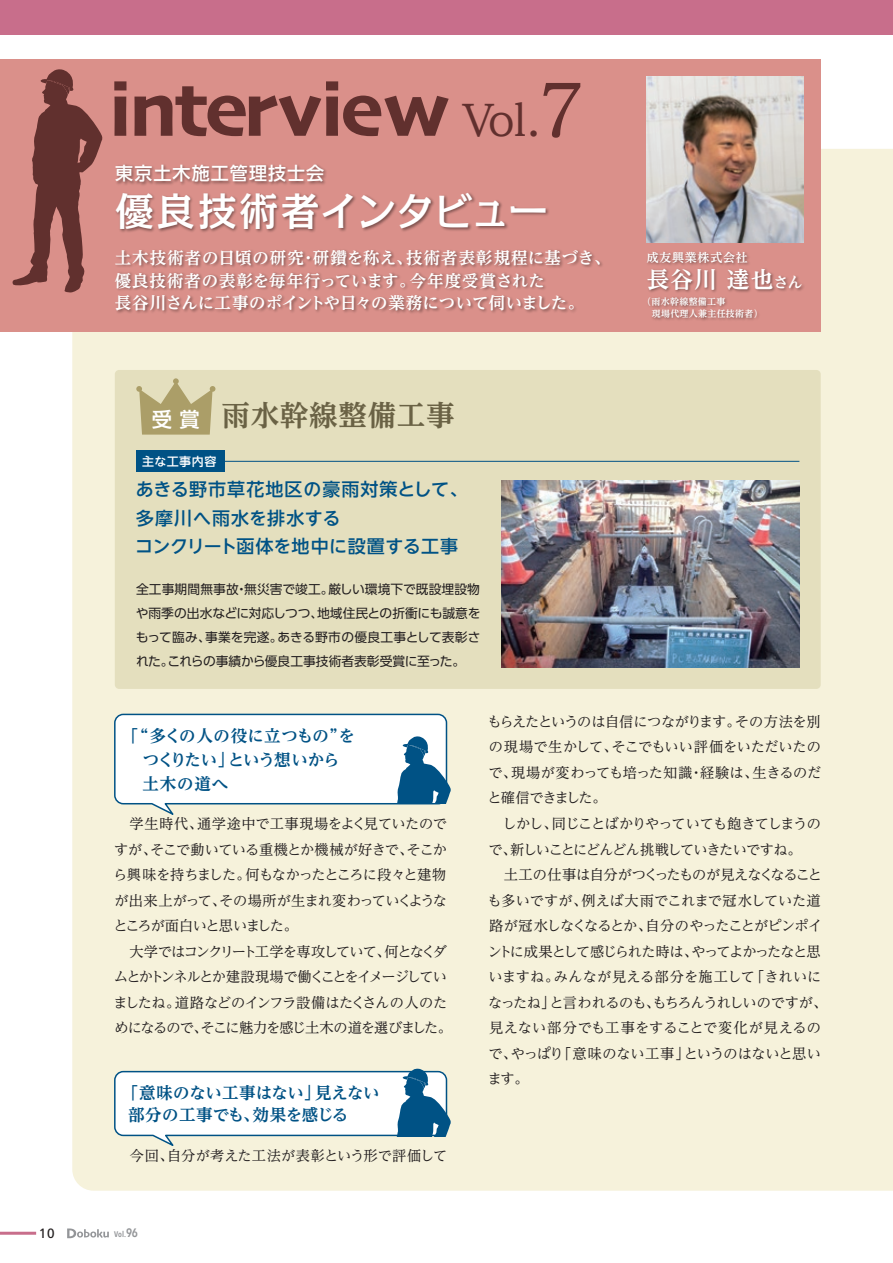
<style>
.page{position:relative;width:893px;height:1263px;background:#fff}
.page>*{position:absolute;margin:0;border:0;box-sizing:border-box;transform-origin:0 0}
.t1{font:78.6px "Skia";letter-spacing:-.04em;color:#61302e}
.t2{font:500 39px "Kakumin Pro";color:#fff}
.t3{font:700 28.5px "UD Reimin Pro";letter-spacing:.025em;color:#6a6245}
.t4{font:700 22.5px "UD Reimin Pro";color:#fff}
.t5{font:500 18px/28.5px "UD Shin Go NT Pro";letter-spacing:.03em;color:#005285}
.t6{font:500 18px "UD Shin Go NT Pro";letter-spacing:.06em;color:#fff}
.t7{font:700 16.5px/22.5px "UD Reimin Pro";letter-spacing:.015em;color:#fff}
.t8{font:700 16.5px/24px "UD Reimin Pro";letter-spacing:-.015em;color:#005285}
.t9{font:14.25px/25.5px "UD Reimin Pro";letter-spacing:-.045em;color:#231f20}
.t10{font:14.25px "UD Reimin Pro";color:#231f20}
.t11{font:13.5px "Frutiger";color:#231f20}
.t12{font:12.75px/24px "UD Shin Go Pro";color:#231f20;text-align:justify}
.t13{font:700 12px "UD Reimin Pro";letter-spacing:.06em;color:#fff}
.t14{font:500 12px "UD Shin Go NT Pro";letter-spacing:.05em;color:#fff}
.t15{font:700 9px/12px "UD Reimin Pro";letter-spacing:.03em;color:#fff}
.t16{font:600 8.1px "Avenir Next Condensed";color:#939598}
.s1{font-family:"UD Reimin Pro";font-weight:500;font-size:42.15px}
.s2{font-family:"UD Reimin Pro";font-weight:500;font-size:70.35px}
.s3{font-family:"UD Shin Go NT Pro";font-weight:500;font-size:20.25px;color:#fff}
.s4{font-size:15px}
.s5{font-size:12.15px}
</style>
<div class="page">
<div style="left:0;top:0;width:893px;height:34px;background:#c86e8b"></div>
<div style="left:72px;top:149px;width:821px;height:1042px;background:#f6f2db"></div>
<div style="left:0;top:60px;width:821px;height:272px;background:#da908a"></div>
<div style="left:115px;top:370px;width:706px;height:319px;background:#e4dfbe;border-radius:4px"></div>
<img style="left:502px;top:480px;width:297px;height:188px">
<svg style="left:67px;top:1228px;width:42px;height:10px"></svg>
<hr style="left:0;top:1232px;width:36px;height:3px;background:#c86e8b">
<svg style="left:113px;top:713px;width:338px;height:105px"></svg>
<img style="left:116px;top:164px;width:210px;height:21px">
<img style="left:116px;top:193px;width:433px;height:39px">
<img style="left:112px;top:250px;width:498px;height:94px">
<div style="left:136px;top:451px;width:88px;height:21px;background:#005285"></div>
<img style="left:646px;top:77px;width:158px;height:166px">
<svg style="left:113px;top:1069px;width:338px;height:80px"></svg>
<hr style="left:223px;top:461px;width:576px;height:1px;background:#005285">
<img style="left:647px;top:252px;width:157px;height:69px">
<svg style="left:136px;top:378px;width:79px;height:57px"></svg>
<svg style="left:12px;top:69px;width:91px;height:223px"></svg>
<h1 class="t1" style="left:109px;top:63px;width:476px">interview <span class="s1">Vol.</span><span class="s2">7</span></h1>
<p class="t6" style="left:115px;top:158px;width:210px">東京土木施工管理技士会</p>
<h2 class="t2" style="left:115px;top:180px;width:434px">優良技術者インタビュー</h2>
<p class="t7" style="left:115px;top:246px;width:497px">土木技術者の日頃の研究・研鑽を称え、技術者表彰規程に基づき、優良技術者の表彰を毎年行っています。今年度受賞された<br>長谷川さんに工事のポイントや日々の業務について伺いました。</p>
<h3 class="t3" style="left:152px;top:392px;width:304px"><span class="s3">受賞</span> 雨水幹線整備工事</h3>
<p class="t14" style="left:142px;top:451px;width:76px">主な工事内容</p>
<p class="t5" style="left:135px;top:475px;width:334px">あきる野市草花地区の豪雨対策として、多摩川へ雨水を排水する<br>コンクリート函体を地中に設置する工事</p>
<p class="t12" style="left:136px;top:577px;width:346px">全工事期間無事故・無災害で竣工。厳しい環境下で既設埋設物や雨季の出水などに対応しつつ、地域住民との折衝にも誠意をもって臨み、事業を完遂。あきる野市の優良工事として表彰された。これらの事績から優良工事技術者表彰受賞に至った。</p>
<p class="t13" style="left:647px;top:248px;width:103px">成友興業株式会社</p>
<h3 class="t4" style="left:647px;top:261px;width:158px">長谷川 達也<span class="s4">さん</span></h3>
<p class="t15" style="left:652px;top:295px;width:112px;text-indent:-9px">（雨水幹線整備工事<br>現場代理人兼主任技術者）</p>
<p class="t8" style="left:142px;top:724px;width:214px;text-indent:-20px">「“多くの人の役に立つもの”をつくりたい」という想いから土木の道へ</p>
<p class="t9" style="left:113px;top:810px;width:340px">　学生時代、通学途中で工事現場をよく見ていたのですが、そこで動いている重機とか機械が好きで、そこから興味を持ちました。何もなかったところに段々と建物が出来上がって、その場所が生まれ変わっていくようなところが面白いと思いました。<br>　大学ではコンクリート工学を専攻していて、何となくダムとかトンネルとか建設現場で働くことをイメージしていましたね。道路などのインフラ設備はたくさんの人のためになるので、そこに魅力を感じ土木の道を選びました。</p>
<p class="t8" style="left:128px;top:1081px;width:253px;line-height:22.5px;text-indent:-6px">「意味のない工事はない」見えない部分の工事でも、効果を感じる</p>
<p class="t10" style="left:115px;top:1144px;width:334px">　今回、自分が考えた工法が表彰という形で評価して</p>
<p class="t11" style="left:39px;top:1225px;width:17px">10</p>
<p class="t16" style="left:114px;top:1227px;width:25px">Vol.<span class="s5">96</span></p>
<p class="t9" style="left:487px;top:708px;width:341px">もらえたというのは自信につながります。その方法を別の現場で生かして、そこでもいい評価をいただいたので、現場が変わっても培った知識・経験は、生きるのだと確信できました。<br>　しかし、同じことばかりやっていても飽きてしまうので、新しいことにどんどん挑戦していきたいですね。<br>　土工の仕事は自分がつくったものが見えなくなることも多いですが、例えば大雨でこれまで冠水していた道路が冠水しなくなるとか、自分のやったことがピンポイントに成果として感じられた時は、やってよかったなと思いますね。みんなが見える部分を施工して「きれいになったね」と言われるのも、もちろんうれしいのですが、見えない部分でも工事をすることで変化が見えるので、やっぱり「意味のない工事」というのはないと思います。</p>
</div>
